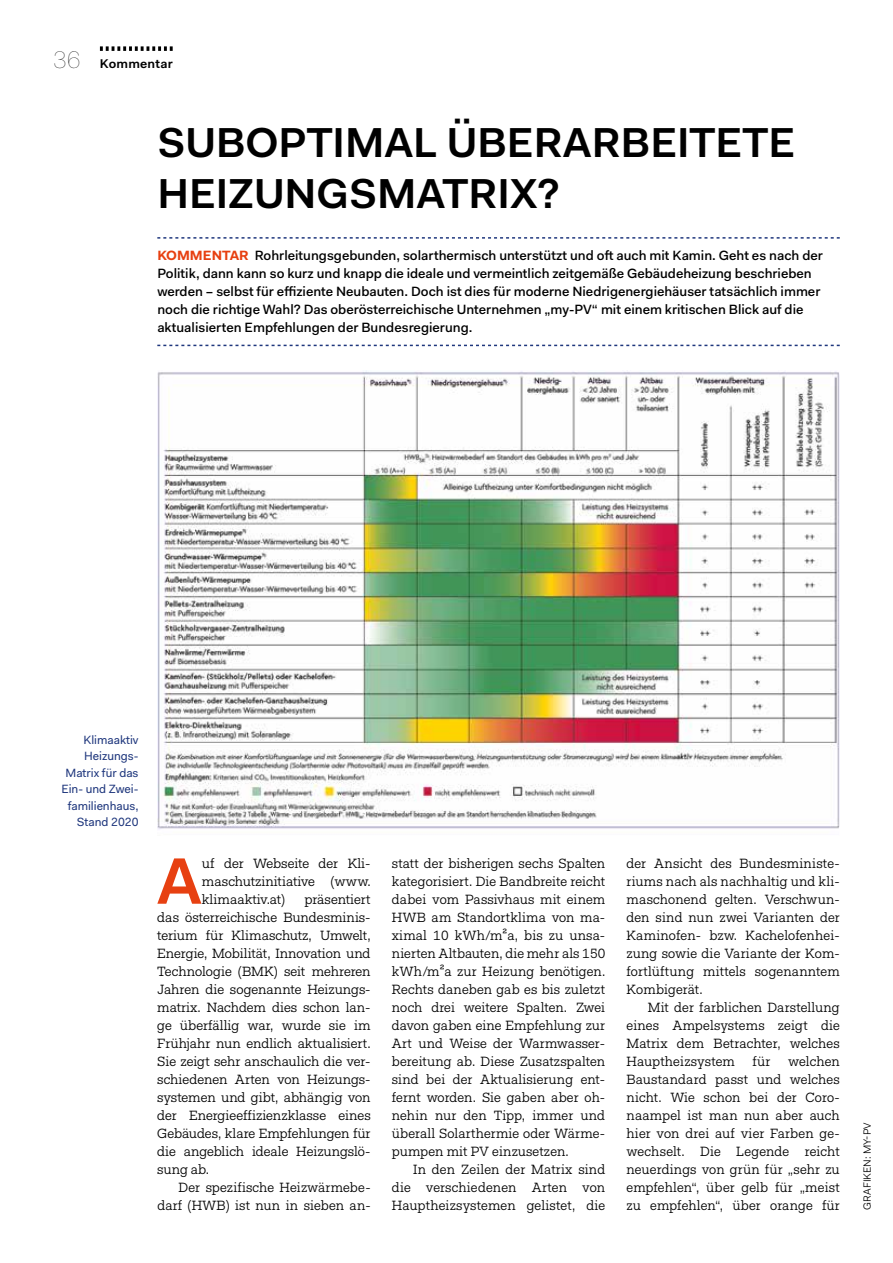
<style>
.page{position:relative;width:893px;height:1263px;background:#fff}
.page>*{position:absolute;margin:0;border:0;box-sizing:border-box;transform-origin:0 0}
.t1{font:600 65.85px "Fakt Pro";color:#e74011}
.t2{font:600 42px/51px "Fakt Pro";color:#000}
.t3{font:13.5px/18px "Fakt Slab Pro Blond";letter-spacing:.005em;color:#000;text-align:justify}
.t4{font:500 13.5px/18px "Fakt Pro";color:#000}
.t5{font:600 12.75px "Fakt Pro";letter-spacing:.02em;color:#000}
.t6{font:12px/16.5px "Fakt Pro";color:#1f377d;text-align:right}
.t7{font:10.5px "Fakt Pro Blond";color:#000}
.s1{font-family:"Fakt Pro Hair";font-weight:400;font-size:24px}
.s2{font-weight:700;color:#e74011}
</style>
<div class="page">
<svg style="left:100px;top:46px;width:73px;height:5px"></svg>
<svg style="left:157px;top:237px;width:683px;height:2px"></svg>
<svg style="left:157px;top:345px;width:683px;height:1px"></svg>
<img style="left:157px;top:371px;width:683px;height:458px">
<p class="t5" style="left:53px;top:55px;width:121px"><span class="s1">36</span> Kommentar</p>
<h2 class="t2" style="left:157px;top:117px;width:639px">SUBOPTIMAL ÜBERARBEITETE<br>HEIZUNGSMATRIX?</h2>
<p class="t4" style="left:157px;top:246px;width:667px"><span class="s2">KOMMENTAR</span> Rohrleitungsgebunden, solarthermisch unterstützt und oft auch mit Kamin. Geht es nach der Politik, dann kann so kurz und knapp die ideale und vermeintlich zeitgemäße Gebäudeheizung beschrieben werden – selbst für effiziente Neubauten. Doch ist dies für moderne Niedrigenergiehäuser tatsächlich immer noch die richtige Wahl? Das oberösterreichische Unternehmen „my-PV“ mit einem kritischen Blick auf die aktualisierten Empfehlungen der Bundesregierung.</p>
<p class="t6" style="left:61px;top:731px;width:79px">Klimaaktiv<br>Heizungs-<br>Matrix für das<br>Ein- und Zwei&shy;familienhaus,<br>Stand 2020</p>
<h1 class="t1" style="left:157px;top:837px;width:47px">A</h1>
<p class="t3" style="left:202px;top:854px;width:170px">uf der Webseite der Kli&shy;maschutzinitiative (www. klimaaktiv.at)</p>
<p class="t3" style="left:157px;top:890px;width:215px;text-indent:147px">präsentiert das österreichische Bundesminis&shy;terium für Klimaschutz, Umwelt, Energie, Mobilität, Innovation und Technologie (BMK) seit mehreren Jahren die sogenannte Heizungs&shy;matrix. Nachdem dies schon lan&shy;ge überfällig war, wurde sie im Frühjahr nun endlich aktualisiert.<br>Sie zeigt sehr anschaulich die ver&shy;schiedenen Arten von Heizungs&shy;systemen und gibt, abhängig von der Energieeffizienzklasse eines Gebäudes, klare Empfehlungen für die angeblich ideale Heizungslö&shy;sung ab.</p>
<p class="t3" style="left:157px;top:1178px;width:215px;text-align:right">Der spezifische Heizwärmebe&shy;darf (HWB) ist nun in sieben an-</p>
<p class="t3" style="left:392px;top:854px;width:215px">statt der bisherigen sechs Spalten kategorisiert. Die Bandbreite reicht dabei vom Passivhaus mit einem HWB am Standortklima von ma&shy;ximal 10 kWh/m²a, bis zu unsa&shy;nierten Altbauten, die mehr als 150 kWh/m²a zur Heizung benötigen.<br>Rechts daneben gab es bis zuletzt noch drei weitere Spalten. Zwei davon gaben eine Empfehlung zur Art und Weise der Warmwasser&shy;bereitung ab. Diese Zusatzspalten sind bei der Aktualisierung ent&shy;fernt worden. Sie gaben aber oh&shy;nehin nur den Tipp, immer und überall Solarthermie oder Wärme&shy;pumpen mit PV einzusetzen.</p>
<p class="t3" style="left:392px;top:1160px;width:215px;text-indent:21px">In den Zeilen der Matrix sind die verschiedenen Arten von Hauptheizsystemen gelistet, die</p>
<p class="t3" style="left:626px;top:854px;width:215px">der Ansicht des Bundesministe&shy;riums nach als nachhaltig und kli&shy;maschonend gelten. Verschwun&shy;den sind nun zwei Varianten der Kaminofen- bzw. Kachelofenhei&shy;zung sowie die Variante der Kom&shy;fortlüftung mittels sogenanntem Kombigerät.</p>
<p class="t3" style="left:626px;top:998px;width:215px;text-indent:21px">Mit der farblichen Darstellung eines Ampelsystems zeigt die Matrix dem Betrachter, welches Hauptheizsystem</p>
<p class="t3" style="left:626px;top:1052px;width:215px;text-indent:162px">welchen Baustandard passt und welches nicht. Wie schon bei der Coro&shy;naampel ist man nun aber auch hier von drei auf vier Farben ge&shy;wechselt. Die Legende reicht neuerdings von grün für „sehr zu empfehlen“, über gelb für „meist zu empfehlen“, über orange für</p>
<p class="t3" style="left:753px;top:1052px;width:19px">für</p>
<p class="t7" style="left:860px;top:1210px;width:89px;rotate:-90deg">GRAFIKEN: MY-PV</p>
</div>
